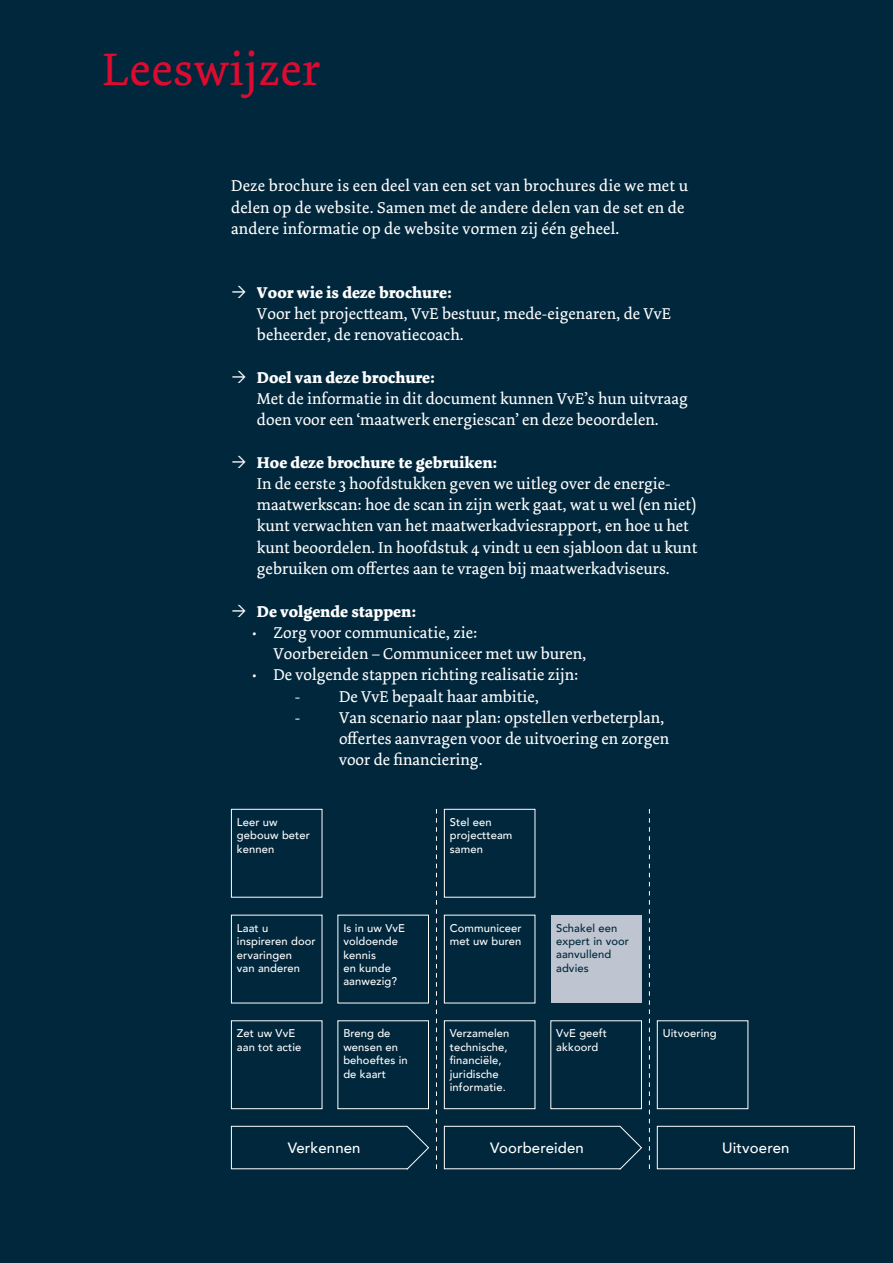
<style>
.page{position:relative;width:893px;height:1263px;background:#00273c}
.page>*{position:absolute;margin:0;border:0;box-sizing:border-box;transform-origin:0 0}
.t1{font:48px "Dolly Pro";letter-spacing:.01em;color:#dd0b2f}
.t2{font:16.5px/21.3px "Dolly Pro";color:#fff}
.t3{font:700 16.5px "Dolly Pro";color:#fff}
.t4{font:500 14.85px "Avenir";letter-spacing:.01em;color:#fff}
.t5{font:500 11.25px/13.4px "Avenir";letter-spacing:.01em;color:#fff}
.t6{font:500 11.25px/13.4px "Avenir";letter-spacing:.01em;color:#00273c}
</style>
<div class="page">
<svg style="left:444px;top:1126px;width:198px;height:44px"></svg>
<div style="left:657px;top:1126px;width:198px;height:43px;border:1px solid #fff"></div>
<div style="left:657px;top:1020px;width:91px;height:89px;border:1px solid #fff"></div>
<div style="left:231px;top:1020px;width:91px;height:89px;border:1px solid #fff"></div>
<div style="left:444px;top:1020px;width:91px;height:89px;border:1px solid #fff"></div>
<div style="left:338px;top:1020px;width:91px;height:89px;border:1px solid #fff"></div>
<div style="left:551px;top:1020px;width:91px;height:89px;border:1px solid #fff"></div>
<div style="left:551px;top:915px;width:90px;height:88px;background:#bec4d0"></div>
<div style="left:231px;top:809px;width:91px;height:88px;border:1px solid #fff"></div>
<div style="left:444px;top:809px;width:91px;height:88px;border:1px solid #fff"></div>
<svg style="left:231px;top:1126px;width:198px;height:44px"></svg>
<svg style="left:436px;top:809px;width:1px;height:360px"></svg>
<svg style="left:649px;top:809px;width:1px;height:360px"></svg>
<h1 class="t1" style="left:103px;top:39px;width:220px">Leeswijzer</h1>
<p class="t2" style="left:231px;top:175px;width:459px">Deze brochure is een deel van een set van brochures die we met u delen op de website. Samen met de andere delen van de set en de andere informatie op de website vormen zij één geheel.</p>
<p class="t3" style="left:257px;top:281px;width:196px">Voor wie is deze brochure:</p>
<p class="t2" style="left:257px;top:303px;width:416px">Voor het projectteam, VvE bestuur, mede-eigenaren, de VvE beheerder, de renovatiecoach.</p>
<p class="t3" style="left:257px;top:366px;width:180px">Doel van deze brochure:</p>
<p class="t2" style="left:257px;top:388px;width:432px">Met de informatie in dit document kunnen VvE’s hun uitvraag doen voor een ‘maatwerk energiescan’ en deze beoordelen.</p>
<p class="t3" style="left:257px;top:451px;width:242px">Hoe deze brochure te gebruiken:</p>
<p class="t2" style="left:257px;top:473px;width:442px">In de eerste 3 hoofdstukken geven we uitleg over de energie&shy;maatwerkscan: hoe de scan in zijn werk gaat, wat u wel (en niet) kunt verwachten van het maatwerkadviesrapport, en hoe u het kunt beoordelen. In hoofdstuk 4 vindt u een sjabloon dat u kunt gebruiken om offertes aan te vragen bij maatwerkadviseurs.</p>
<p class="t3" style="left:257px;top:600px;width:161px">De volgende stappen:</p>
<p class="t2" style="left:274px;top:622px;width:315px;text-indent:-21px">• Zorg voor communicatie, zie:<br>Voorbereiden – Communiceer met uw buren,</p>
<p class="t2" style="left:252px;top:663px;width:328px">• De volgende stappen richting realisatie zijn:</p>
<p class="t2" style="left:295px;top:685px;width:246px">- De VvE bepaalt haar ambitie,</p>
<p class="t2" style="left:339px;top:707px;width:332px;text-indent:-44px">- Van scenario naar plan: opstellen verbeterplan, offertes aanvragen voor de uitvoering en zorgen voor de financiering.</p>
<p class="t5" style="left:237px;top:815px;width:75px">Leer uw gebouw beter kennen</p>
<p class="t5" style="left:450px;top:815px;width:64px">Stel een projectteam samen</p>
<p class="t5" style="left:343px;top:920px;width:63px">Is in uw VvE voldoende kennis<br>en kunde aanwezig?</p>
<p class="t6" style="left:556px;top:920px;width:74px">Schakel een expert in voor aanvullend advies</p>
<p class="t5" style="left:237px;top:920px;width:80px">Laat u inspireren door ervaringen<br>van anderen</p>
<p class="t5" style="left:450px;top:920px;width:73px">Communiceer met uw buren</p>
<p class="t5" style="left:343px;top:1026px;width:66px">Breng de wensen en behoeftes in de kaart</p>
<p class="t5" style="left:556px;top:1026px;width:52px">VvE geeft akkoord</p>
<p class="t5" style="left:450px;top:1026px;width:61px">Verzamelen technische, financiële, juridische informatie.</p>
<p class="t5" style="left:237px;top:1026px;width:60px">Zet uw VvE</p>
<p class="t5" style="left:663px;top:1026px;width:56px">Uitvoering</p>
<p class="t5" style="left:237px;top:1040px;width:66px">aan tot actie</p>
<p class="t4" style="left:288px;top:1135px;width:74px">Verkennen</p>
<p class="t4" style="left:490px;top:1135px;width:95px">Voorbereiden</p>
<p class="t4" style="left:722px;top:1134px;width:69px">Uitvoeren</p>
</div>
